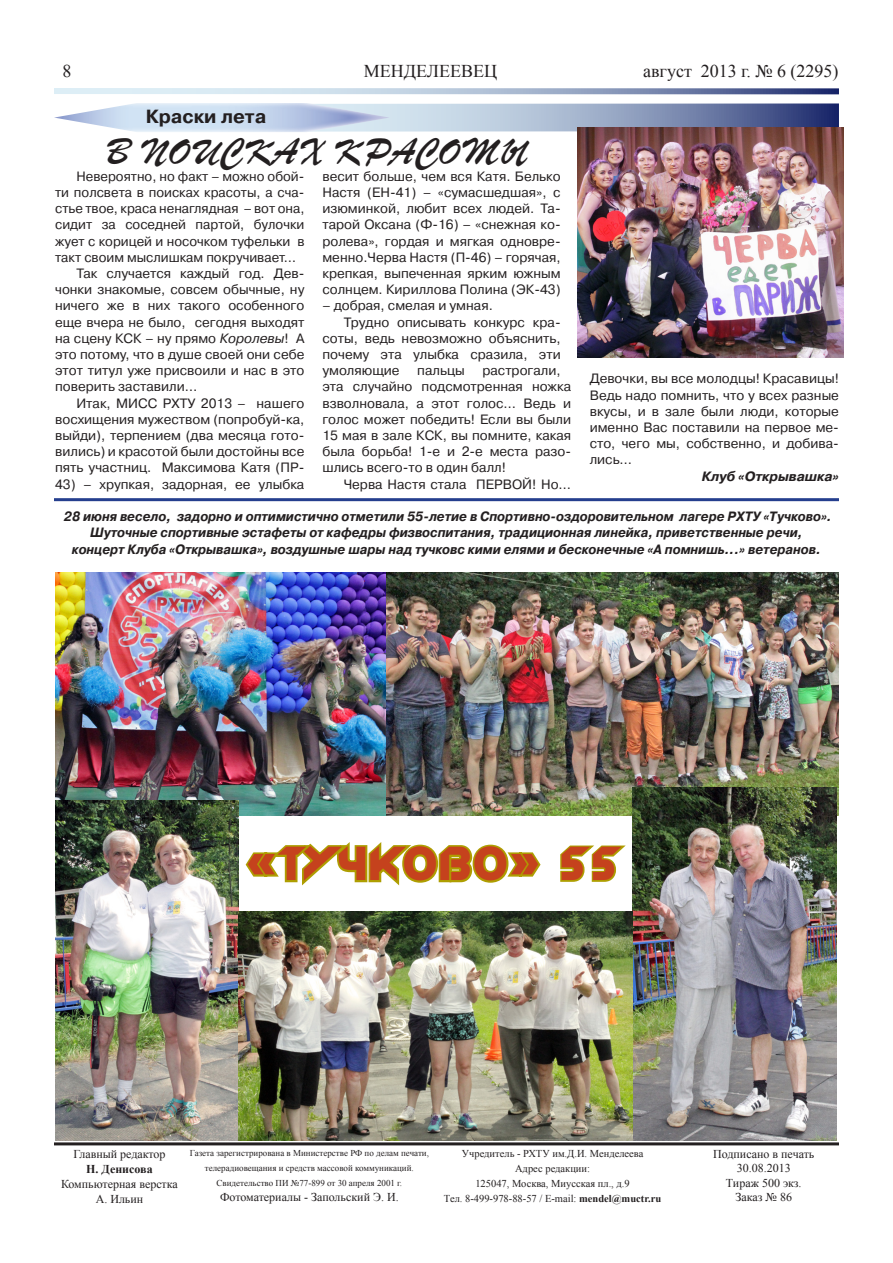
<style>
.page{position:relative;width:893px;height:1263px;background:#fff}
.page>*{position:absolute;margin:0;border:0;box-sizing:border-box;transform-origin:0 0}
.t1{font:45px "New Zelek";color:#c5421d}
.t2{font:35.85px "Parsek C";color:#231f20}
.t3{font:700 19.05px "Pragmatica C";color:#231f20}
.t4{font:18px "Times New Roman";color:#231f20}
.t5{font:13.5px/16.2px "Pragmatica C";color:#231f20;text-align:justify}
.t6{font:italic 700 13.5px/16.2px "Pragmatica C";color:#231f20;text-align:center;scale:.93 1}
.t7{font:italic 700 13.5px "Pragmatica C";color:#231f20}
.t8{font:12px/14.4px "Times New Roman";color:#231f20;text-align:center}
.t9{font:700 12px "Times New Roman";color:#231f20}
.t10{font:10.5px/15px "Times New Roman";color:#231f20;text-align:center}
.t11{font:9px/15px "Times New Roman";color:#231f20;text-align:center}
.s1{font-style:italic}
.s2{font-weight:700}
</style>
<div class="page">
<img style="left:55px;top:572px;width:331px;height:244px">
<img style="left:386px;top:572px;width:453px;height:244px">
<svg style="left:389px;top:103px;width:450px;height:29px;background:#93a2c0"></svg>
<img style="left:54px;top:103px;width:335px;height:29px">
<svg style="left:54px;top:88px;width:785px;height:6px;background:#a8b7cf"></svg>
<hr style="left:54px;top:1142px;width:785px;height:3px;background:#231f20">
<img style="left:577px;top:127px;width:266px;height:231px">
<img style="left:55px;top:800px;width:183px;height:340px">
<img style="left:632px;top:788px;width:204px;height:352px">
<img style="left:238px;top:911px;width:394px;height:229px">
<svg style="left:245px;top:842px;width:296px;height:44px"></svg>
<svg style="left:560px;top:845px;width:66px;height:37px"></svg>
<hr style="left:54px;top:498px;width:785px;height:3px;background:#253f8e">
<h3 class="t4" style="left:63px;top:59px;width:10px">8</h3>
<h3 class="t4" style="left:364px;top:59px;width:135px">МЕНДЕЛЕЕВЕЦ</h3>
<h3 class="t4" style="left:643px;top:59px;width:197px">август 2013 г. № 6 (2295)</h3>
<h3 class="t3" style="left:146px;top:106px;width:122px">Краски лета</h3>
<h2 class="t2" style="left:104px;top:129px;width:425px">В ПОИСКАХ КРАСОТЫ</h2>
<p class="t5" style="left:76px;top:168px;width:229px">Невероятно, но факт – можно обой-</p>
<p class="t5" style="left:55px;top:184px;width:251px">ти полсвета в поисках красоты, а сча-</p>
<p class="t5" style="left:55px;top:201px;width:251px">стье твое, краса ненаглядная – вот она,</p>
<p class="t5" style="left:55px;top:217px;width:251px">сидит за соседней партой, булочки</p>
<p class="t5" style="left:55px;top:233px;width:251px">жует с корицей и носочком туфельки в</p>
<p class="t5" style="left:55px;top:249px;width:242px">такт своим мыслишкам покручивает…</p>
<p class="t5" style="left:76px;top:265px;width:230px">Так случается каждый год. Дев-</p>
<p class="t5" style="left:55px;top:282px;width:251px">чонки знакомые, совсем обычные, ну</p>
<p class="t5" style="left:55px;top:298px;width:251px">ничего же в них такого особенного</p>
<p class="t5" style="left:55px;top:314px;width:251px">еще вчера не было, сегодня выходят</p>
<p class="t5" style="left:55px;top:330px;width:251px">на сцену КСК – ну прямо <span class="s1">Королевы</span>! А</p>
<p class="t5" style="left:55px;top:346px;width:251px">это потому, что в душе своей они себе</p>
<p class="t5" style="left:55px;top:363px;width:251px">этот титул уже присвоили и нас в это</p>
<p class="t5" style="left:55px;top:379px;width:144px">поверить заставили…</p>
<p class="t5" style="left:76px;top:395px;width:230px">Итак, МИСС РХТУ 2013 – нашего</p>
<p class="t5" style="left:55px;top:411px;width:251px">восхищения мужеством (попробуй-ка,</p>
<p class="t5" style="left:55px;top:427px;width:251px">выйди), терпением (два месяца гото-</p>
<p class="t5" style="left:55px;top:444px;width:251px">вились) и красотой были достойны все</p>
<p class="t5" style="left:55px;top:460px;width:251px">пять участниц. Максимова Катя (ПР-</p>
<p class="t5" style="left:55px;top:476px;width:251px">43) – хрупкая, задорная, ее улыбка</p>
<p class="t5" style="left:322px;top:168px;width:240px">весит больше, чем вся Катя. Белько Настя (ЕН-41) – «сумасшедшая», с изюминкой, любит всех людей. Та&shy;тарой Оксана (Ф-16) – «снежная ко&shy;ролева», гордая и мягкая одновре&shy;менно.Черва Настя (П-46) – горячая, крепкая, выпеченная ярким южным солнцем. Кириллова Полина (ЭК-43)</p>
<p class="t5" style="left:322px;top:298px;width:172px">– добрая, смелая и умная.</p>
<p class="t5" style="left:344px;top:314px;width:218px">Трудно описывать конкурс кра-</p>
<p class="t5" style="left:322px;top:330px;width:240px">соты, ведь невозможно объяснить,</p>
<p class="t5" style="left:322px;top:346px;width:240px">почему эта улыбка сразила, эти</p>
<p class="t5" style="left:322px;top:363px;width:79px">умоляющие</p>
<p class="t5" style="left:417px;top:363px;width:49px">пальцы</p>
<p class="t5" style="left:322px;top:363px;width:250px;text-align:left;text-indent:160px">растрогали, эта случайно подсмотренная ножка взволновала, а этот голос… Ведь и голос может победить! Если вы были<br>15 мая в зале КСК, вы помните, какая была борьба! 1-е и 2-е места разо&shy;шлись всего-то в один балл!</p>
<p class="t5" style="left:344px;top:476px;width:229px">Черва Настя стала ПЕРВОЙ! Но…</p>
<p class="t5" style="left:590px;top:371px;width:251px">Девочки, вы все молодцы! Красавицы!<br>Ведь надо помнить, что у всех разные вкусы, и в зале были люди, которые именно Вас поставили на первое ме&shy;сто, чего мы, собственно, и добива&shy;лись…</p>
<p class="t7" style="left:702px;top:468px;width:139px">Клуб «Открывашка»</p>
<p class="t6" style="left:64px;top:508px;width:827px">28 июня весело, задорно и оптимистично отметили 55-летие в Спортивно-оздоровительном лагере РХТУ «Тучково».<br>Шуточные спортивные эстафеты от кафедры физвоспитания, традиционная линейка, приветственные речи, концерт Клуба «Открывашка», воздушные шары над тучковс кими елями и бесконечные «А помнишь...» ветеранов.</p>
<h1 class="t1" style="left:246px;top:837px;width:378px">«Тучково» 55</h1>
<p class="t8" style="left:73px;top:1146px;width:94px">Главный редактор</p>
<p class="t9" style="left:86px;top:1160px;width:68px">Н. Денисова</p>
<p class="t8" style="left:61px;top:1176px;width:118px;line-height:15px">Компьютерная верстка<br>А. Ильин</p>
<p class="t11" style="left:190px;top:1145px;width:241px">Газета зарегистрирована в Министерстве РФ по делам печати, телерадиовещания и средств массовой коммуникаций.<br>Свидетельство ПИ №77-899 от 30 апреля 2001 г.</p>
<p class="t8" style="left:220px;top:1189px;width:180px">Фотоматериалы - Запольский Э. И.</p>
<p class="t10" style="left:444px;top:1145px;width:219px">Учредитель - РХТУ им.Д.И. Менделеева<br>Адрес редакции:<br>125047, Москва, Миусская пл., д.9<br>Тел. 8-499-978-88-57 / E-mail: <span class="s2">mendel@muctr.ru</span></p>
<p class="t8" style="left:713px;top:1146px;width:103px">Подписано в печать<br>30.08.2013<br>Тираж 500 экз.<br>Заказ № 86</p>
</div>
